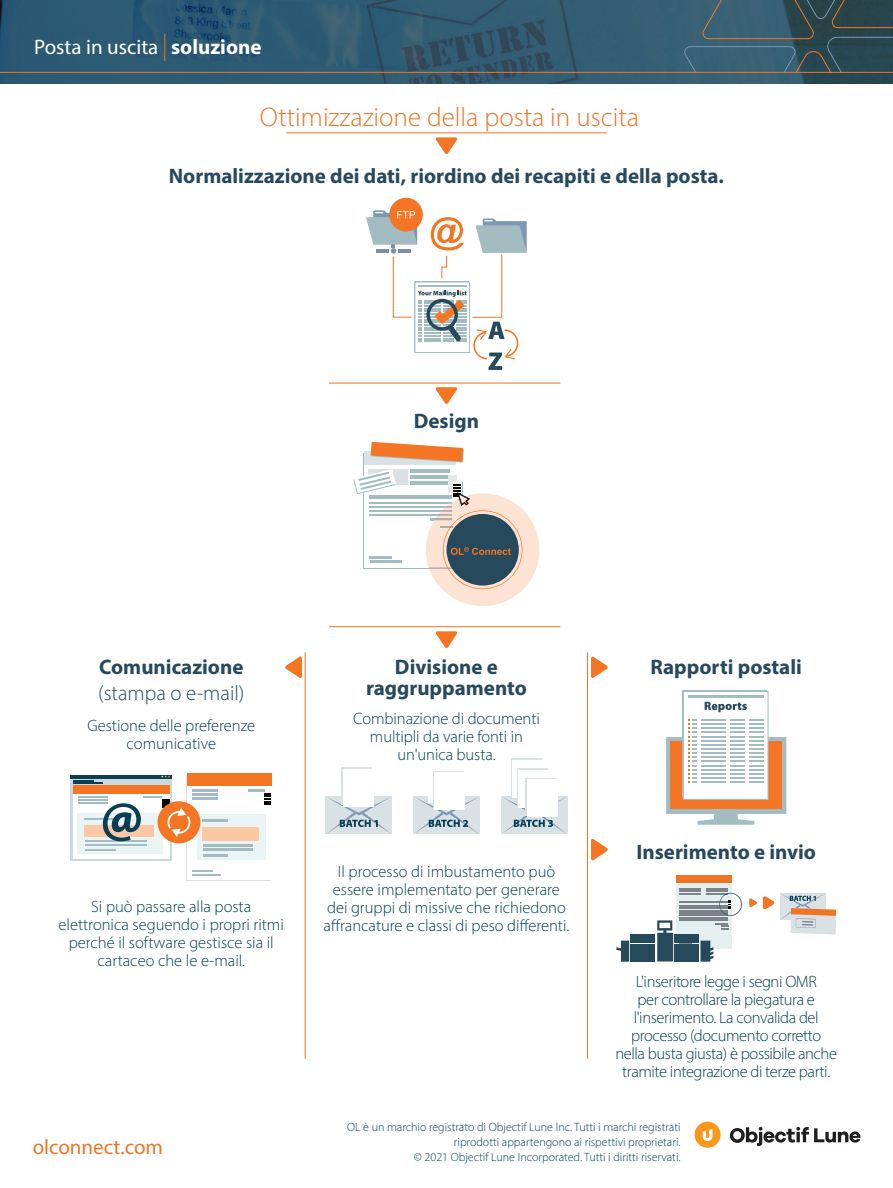
<style>
.page{position:relative;width:893px;height:1188px;background:#fff}
.page>*{position:absolute;margin:0;border:0;box-sizing:border-box;transform-origin:0 0}
.t1{font:300 27px "Myriad Pro";color:#ee7426}
.t2{font:700 21px/21px "Myriad Pro";color:#26495d;text-align:center}
.t3{font:21px "Myriad Pro";color:#fff}
.t4{font:300 21px "Myriad Pro";color:#26495d}
.t5{font:21px "Myriad Pro";color:#ec7526}
.t6{font:300 16.5px/18px "Myriad Pro";letter-spacing:-.005em;color:#013f52;text-align:center}
.t7{font:300 16.5px/18px "Myriad Pro";letter-spacing:-.025em;color:#013f52;text-align:center}
.t8{font:300 12px/15px "Myriad Pro";color:#013f52;text-align:right}
.s1{font-weight:300;font-size:40.5px;color:#f47523}
.s2{font-weight:700}
</style>
<div class="page">
<img style="left:0;top:0;width:893px;height:83px">
<svg style="left:682px;top:0;width:211px;height:72px;background:#375561"></svg>
<hr style="left:0;top:72px;width:893px;height:1px;background:#f47523">
<svg style="left:435px;top:137px;width:23px;height:17px"></svg>
<svg style="left:435px;top:387px;width:23px;height:17px"></svg>
<svg style="left:435px;top:631px;width:23px;height:17px"></svg>
<svg style="left:364px;top:453px;width:1px;height:12px"></svg>
<div style="left:365px;top:451px;width:91px;height:14px;background:#d9e1e4"></div>
<div style="left:368px;top:469px;width:39px;height:15px;background:#d9e1e4"></div>
<hr style="left:410px;top:469px;width:40px;height:3px;background:#a3bcc2">
<hr style="left:410px;top:475px;width:40px;height:3px;background:#a3bcc2">
<hr style="left:410px;top:481px;width:40px;height:3px;background:#a3bcc2">
<hr style="left:370px;top:556px;width:22px;height:3px;background:#a3bcc2">
<hr style="left:370px;top:561px;width:31px;height:2px;background:#a3bcc2">
<svg style="left:353px;top:469px;width:43px;height:25px"></svg>
<hr style="left:370px;top:495px;width:82px;height:3px;background:#a3bcc2">
<hr style="left:370px;top:502px;width:82px;height:1px;background:#a3bcc2">
<hr style="left:370px;top:506px;width:82px;height:2px;background:#a3bcc2">
<hr style="left:370px;top:510px;width:82px;height:2px;background:#a3bcc2">
<hr style="left:370px;top:514px;width:82px;height:2px;background:#a3bcc2">
<div style="left:448px;top:475px;width:8px;height:18px;background:#e6e7e6"></div>
<div style="left:453px;top:482px;width:8px;height:17px;background:#fff"></div>
<svg style="left:371px;top:442px;width:93px;height:21px"></svg>
<svg style="left:426px;top:484px;width:114px;height:122px"></svg>
<hr style="left:286px;top:132px;width:321px;height:1px;background:#f47523">
<hr style="left:329px;top:383px;width:231px;height:1px;background:#f47523">
<hr style="left:329px;top:626px;width:231px;height:1px;background:#f47523">
<svg style="left:285px;top:656px;width:17px;height:22px"></svg>
<svg style="left:591px;top:656px;width:17px;height:22px"></svg>
<svg style="left:591px;top:838px;width:17px;height:23px"></svg>
<hr style="left:305px;top:652px;width:1px;height:407px;background:#f47523">
<hr style="left:587px;top:652px;width:1px;height:407px;background:#f47523">
<div style="left:71px;top:778px;width:101px;height:83px;background:#c9d9de"></div>
<hr style="left:71px;top:775px;width:101px;height:4px;background:#083f54">
<div style="left:186px;top:775px;width:84px;height:13px;background:#d9e1e4"></div>
<div style="left:187px;top:786px;width:85px;height:94px;background:#fff"></div>
<div style="left:187px;top:773px;width:85px;height:13px;background:#f47523"></div>
<hr style="left:192px;top:790px;width:25px;height:2px;background:#a3bcc2">
<hr style="left:192px;top:794px;width:25px;height:2px;background:#a3bcc2">
<hr style="left:192px;top:797px;width:25px;height:3px;background:#a3bcc2">
<hr style="left:192px;top:870px;width:20px;height:2px;background:#a3bcc2">
<hr style="left:192px;top:874px;width:29px;height:2px;background:#a3bcc2">
<svg style="left:248px;top:790px;width:23px;height:15px"></svg>
<div style="left:197px;top:814px;width:68px;height:46px;background:#eaf4f4"></div>
<hr style="left:202px;top:819px;width:26px;height:2px;background:#a3bcc2">
<hr style="left:203px;top:844px;width:49px;height:3px;background:#a3bcc2">
<hr style="left:203px;top:849px;width:49px;height:2px;background:#a3bcc2">
<hr style="left:203px;top:854px;width:25px;height:2px;background:#a3bcc2">
<div style="left:202px;top:827px;width:56px;height:13px;background:#fcc7a3"></div>
<div style="left:73px;top:794px;width:97px;height:65px;background:#fff"></div>
<div style="left:73px;top:785px;width:97px;height:9px;background:#f47523"></div>
<hr style="left:73px;top:780px;width:21px;height:2px;background:#083f54">
<svg style="left:73px;top:783px;width:29px;height:1px"></svg>
<div style="left:77px;top:814px;width:85px;height:40px;background:#eaf4f4"></div>
<hr style="left:85px;top:840px;width:62px;height:2px;background:#a3bcc2">
<hr style="left:85px;top:844px;width:62px;height:2px;background:#a3bcc2">
<hr style="left:85px;top:849px;width:31px;height:2px;background:#a3bcc2">
<div style="left:158px;top:801px;width:42px;height:42px;background:#f47523;border-radius:50%"></div>
<svg style="left:79px;top:797px;width:113px;height:44px"></svg>
<div style="left:683px;top:691px;width:85px;height:109px;background:#fff;border:1px solid #a3bcc2"></div>
<svg style="left:705px;top:702px;width:42px;height:10px"></svg>
<hr style="left:688px;top:696px;width:76px;height:2px;background:#a3bcc2">
<svg style="left:666px;top:719px;width:120px;height:106px"></svg>
<svg style="left:342px;top:767px;width:30px;height:30px"></svg>
<div style="left:344px;top:769px;width:30px;height:38px;background:#fff"></div>
<svg style="left:511px;top:758px;width:30px;height:38px"></svg>
<div style="left:513px;top:760px;width:30px;height:38px;background:#fff"></div>
<svg style="left:517px;top:768px;width:30px;height:29px"></svg>
<div style="left:519px;top:770px;width:30px;height:38px;background:#fff"></div>
<svg style="left:326px;top:797px;width:66px;height:37px;background:#cbd6db"></svg>
<svg style="left:413px;top:797px;width:67px;height:37px"></svg>
<svg style="left:501px;top:797px;width:66px;height:37px"></svg>
<div style="left:676px;top:875px;width:55px;height:74px;background:#e6efef"></div>
<div style="left:676px;top:875px;width:55px;height:8px;background:#ee7526"></div>
<svg style="left:715px;top:923px;width:13px;height:7px"></svg>
<hr style="left:679px;top:917px;width:49px;height:1px;background:#7d8288">
<hr style="left:679px;top:920px;width:49px;height:1px;background:#7d8288">
<svg style="left:679px;top:888px;width:63px;height:28px"></svg>
<svg style="left:749px;top:898px;width:8px;height:10px"></svg>
<div style="left:675px;top:934px;width:24px;height:9px;background:#26495c"></div>
<svg style="left:679px;top:941px;width:34px;height:21px"></svg>
<div style="left:631px;top:934px;width:24px;height:9px;background:#26495c"></div>
<div style="left:675px;top:944px;width:24px;height:18px;background:#26495c"></div>
<div style="left:631px;top:944px;width:24px;height:18px;background:#26495c"></div>
<svg style="left:616px;top:941px;width:13px;height:21px"></svg>
<svg style="left:657px;top:920px;width:16px;height:42px"></svg>
<svg style="left:763px;top:894px;width:73px;height:41px"></svg>
<div style="left:389px;top:198px;width:34px;height:34px;background:#f47523;border-radius:50%"></div>
<svg style="left:366px;top:210px;width:161px;height:160px"></svg>
<svg style="left:730px;top:1127px;width:130px;height:19px"></svg>
<svg style="left:694px;top:1122px;width:27px;height:26px"></svg>
<p class="t3" style="left:34px;top:34px;width:229px">Posta in uscita <span class="s1">I</span> <span class="s2">soluzione</span></p>
<h1 class="t1" style="left:260px;top:100px;width:381px">Ottimizzazione della posta in uscita</h1>
<p class="t2" style="left:169px;top:165px;width:557px">Normalizzazione dei dati, riordino dei recapiti e della posta.</p>
<p class="t2" style="left:414px;top:410px;width:67px">Design</p>
<p class="t2" style="left:99px;top:656px;width:146px">Comunicazione</p>
<p class="t4" style="left:98px;top:680px;width:148px">(stampa o e-mail)</p>
<p class="t6" style="left:87px;top:716px;width:169px">Gestione delle preferenze comunicative</p>
<p class="t6" style="left:59px;top:897px;width:227px">Si può passare alla posta elettronica seguendo i propri ritmi perché il software gestisce sia il cartaceo che le e-mail.</p>
<p class="t5" style="left:33px;top:1134px;width:132px">olconnect.com</p>
<p class="t2" style="left:366px;top:656px;width:162px">Divisione e raggruppamento</p>
<p class="t6" style="left:353px;top:709px;width:188px">Combinazione di documenti multipli da varie fonti in un'unica busta.</p>
<p class="t6" style="left:324px;top:862px;width:247px">Il processo di imbustamento può essere implementato per generare dei gruppi di missive che richiedono affrancature e classi di peso differenti.</p>
<p class="t2" style="left:651px;top:656px;width:153px">Rapporti postali</p>
<p class="t2" style="left:636px;top:840px;width:181px">Inserimento e invio</p>
<p class="t7" style="left:615px;top:973px;width:223px">L'inseritore legge i segni OMR<br>per controllare la piegatura e l'inserimento. La convalida del processo (documento corretto nella busta giusta) è possibile anche tramite integrazione di terze parti.</p>
<p class="t8" style="left:347px;top:1120px;width:335px">OL è un marchio registrato di Objectif Lune Inc. Tutti i marchi registrati riprodotti appartengono ai rispettivi proprietari.<br>© 2021 Objectif Lune Incorporated. Tutti i diritti riservati.</p>
</div>
